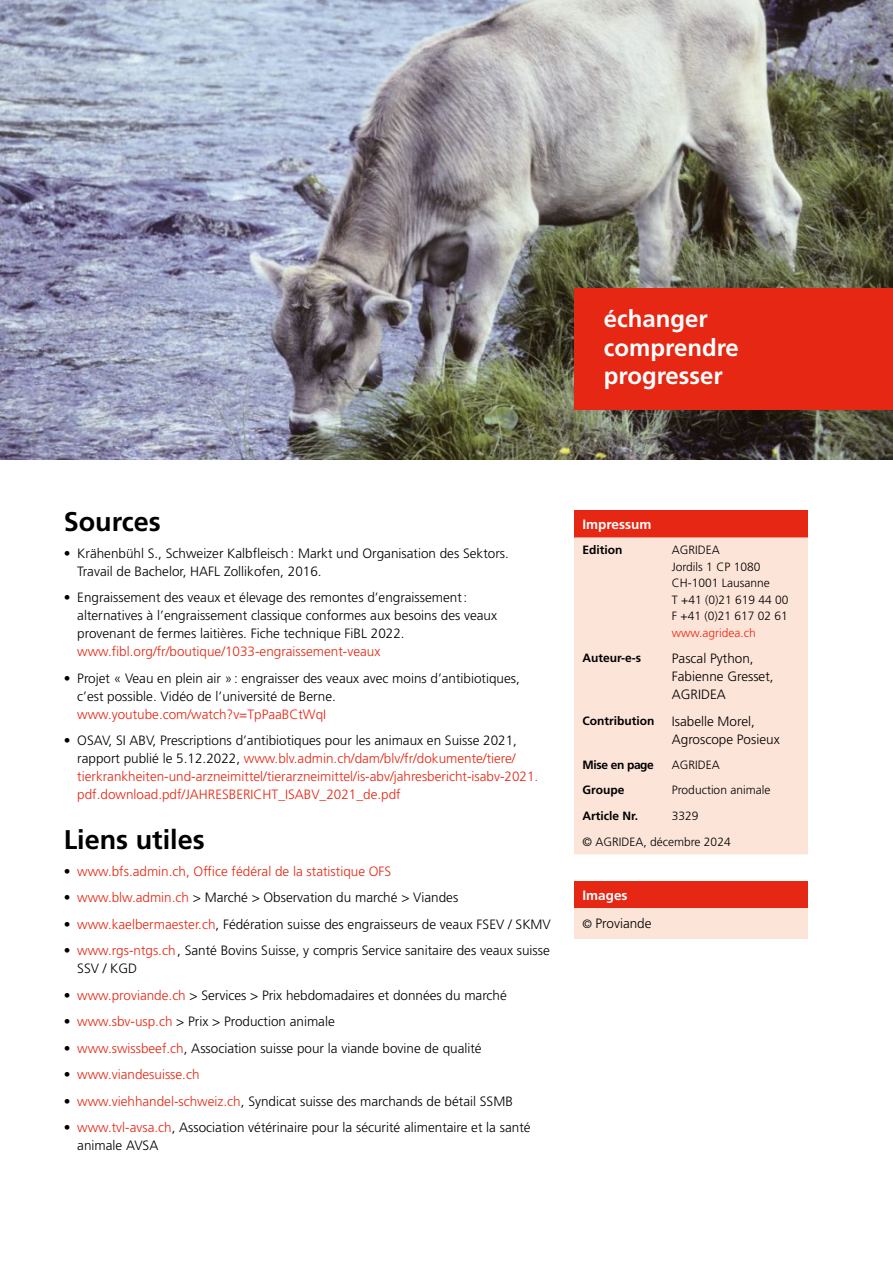
<style>
.page{position:relative;width:893px;height:1263px;background:#fff}
.page>*{position:absolute;margin:0;border:0;box-sizing:border-box;transform-origin:0 0}
.t1{font:700 27px "Frutiger LT Pro";color:#000}
.t2{font:700 24px/28.5px "Frutiger LT Pro";color:#fff}
.t3{font:300 13.5px/18px "Frutiger LT Pro";color:#000}
.t4{font:300 13.5px/18px "Frutiger LT Pro";color:#e52713}
.t5{font:700 13.5px "Frutiger LT Pro";color:#fff}
.t6{font:300 12px/16.5px "Frutiger LT Pro";color:#000}
.t7{font:700 12px "Frutiger LT Pro";color:#000}
.t8{font:300 12px "Frutiger LT Pro";color:#e52713}
.t9{font:700 12px "Frutiger LT Pro";letter-spacing:-.03em;color:#000}
.s1{color:#000}
.s2{color:#e52713}
.s3{font-weight:700;color:#fff}
.s4{font-size:12px}
</style>
<div class="page">
<img style="left:0;top:0;width:893px;height:459px">
<div style="left:574px;top:288px;width:319px;height:122px;background:#e52713"></div>
<div style="left:574px;top:881px;width:234px;height:27px;background:#e52713"></div>
<div style="left:574px;top:908px;width:234px;height:30px;background:#fde4d8"></div>
<div style="left:574px;top:510px;width:234px;height:27px;background:#e52713"></div>
<div style="left:574px;top:537px;width:234px;height:317px;background:#fde4d8"></div>
<h2 class="t2" style="left:604px;top:305px;width:137px">échanger comprendre progresser</h2>
<h1 class="t1" style="left:64px;top:505px;width:99px">Sources</h1>
<p class="t3" style="left:77px;top:544px;width:433px;text-indent:-13px">• Krähenbühl S., Schweizer Kalbfleisch: Markt und Organisation des Sektors.<br>Travail de Bachelor, HAFL Zollikofen, 2016.</p>
<p class="t3" style="left:77px;top:588px;width:421px;text-indent:-14px">• Engraissement des veaux et élevage des remontes d’engraissement: alternatives à l’engraissement classique conformes aux besoins des veaux provenant de fermes laitières. Fiche technique FiBL 2022.</p>
<p class="t4" style="left:77px;top:642px;width:305px">www.fibl.org/fr/boutique/1033-engraissement-veaux</p>
<p class="t3" style="left:77px;top:669px;width:444px;text-indent:-14px">• Projet « Veau en plein air »: engraisser des veaux avec moins d’antibiotiques, c’est possible. Vidéo de l’université de Berne.</p>
<p class="t4" style="left:77px;top:705px;width:250px">www.youtube.com/watch?v=TpPaaBCtWqI</p>
<p class="t4" style="left:77px;top:731px;width:462px;text-indent:-14px"><span class="s1">• OSAV, SI ABV, Prescriptions d’antibiotiques pour les animaux en Suisse 2021, rapport publié le 5.12.2022,</span> www.blv.admin.ch/dam/blv/fr/dokumente/tiere/ tierkrankheiten-und-arzneimittel/tierarzneimittel/is-abv/jahresbericht-isabv-2021. pdf.download.pdf/JAHRESBERICHT_ISABV_2021_de.pdf</p>
<h1 class="t1" style="left:64px;top:823px;width:143px">Liens utiles</h1>
<p class="t4" style="left:64px;top:862px;width:329px"><span class="s1">•</span> www.bfs.admin.ch, Office fédéral de la statistique OFS</p>
<p class="t3" style="left:64px;top:888px;width:396px">• <span class="s2">www.blw.admin.ch</span> &gt; Marché &gt; Observation du marché &gt; Viandes</p>
<p class="t3" style="left:64px;top:915px;width:489px">• <span class="s2">www.kaelbermaester.ch</span>, Fédération suisse des engraisseurs de veaux FSEV / SKMV</p>
<p class="t3" style="left:77px;top:941px;width:474px;text-indent:-14px">• <span class="s2">www.rgs-ntgs.ch</span>, Santé Bovins Suisse, y compris Service sanitaire des veaux suisse<br>SSV / KGD</p>
<p class="t3" style="left:64px;top:986px;width:445px">• <span class="s2">www.proviande.ch</span> &gt; Services &gt; Prix hebdomadaires et données du marché</p>
<p class="t3" style="left:64px;top:1012px;width:272px">• <span class="s2">www.sbv-usp.ch</span> &gt; Prix &gt; Production animale</p>
<p class="t3" style="left:64px;top:1039px;width:419px">• <span class="s2">www.swissbeef.ch</span>, Association suisse pour la viande bovine de qualité</p>
<p class="t4" style="left:64px;top:1065px;width:137px"><span class="s1">•</span> www.viandesuisse.ch</p>
<p class="t3" style="left:64px;top:1092px;width:451px">• <span class="s2">www.viehhandel-schweiz.ch</span>, Syndicat suisse des marchands de bétail SSMB</p>
<p class="t3" style="left:77px;top:1118px;width:455px;text-indent:-14px">• <span class="s2">www.tvl-avsa.ch</span>, Association vétérinaire pour la sécurité alimentaire et la santé animale AVSA</p>
<p class="t5" style="left:583px;top:516px;width:70px">Impressum</p>
<p class="t7" style="left:583px;top:543px;width:42px">Edition</p>
<p class="t6" style="left:672px;top:542px;width:118px">AGRIDEA<br>Jordils 1 CP 1080<br>CH-1001 Lausanne<br>T +41 (0)21 619 44 00<br>F +41 (0)21 617 02 61</p>
<p class="t8" style="left:672px;top:626px;width:86px">www.agridea.ch</p>
<p class="t7" style="left:583px;top:651px;width:60px">Auteur-e-s</p>
<p class="t3" style="left:672px;top:650px;width:103px">Pascal Python,<br>Fabienne Gresset,<br>AGRIDEA</p>
<p class="t7" style="left:583px;top:713px;width:73px">Contribution</p>
<p class="t3" style="left:672px;top:712px;width:109px">Isabelle Morel,<br>Agroscope Posieux</p>
<p class="t9" style="left:583px;top:758px;width:73px">Mise en page</p>
<p class="t6" style="left:672px;top:757px;width:50px">AGRIDEA</p>
<p class="t7" style="left:583px;top:783px;width:43px">Groupe</p>
<p class="t6" style="left:672px;top:782px;width:100px">Production animale</p>
<p class="t7" style="left:583px;top:808px;width:57px">Article Nr.</p>
<p class="t6" style="left:583px;top:803px;width:150px;line-height:26px;text-indent:89px">3329<br>© AGRIDEA, décembre 2024</p>
<p class="t3" style="left:583px;top:881px;width:70px;line-height:28.7px"><span class="s3">Images<br></span><span class="s4">©</span> Proviande</p>
</div>
